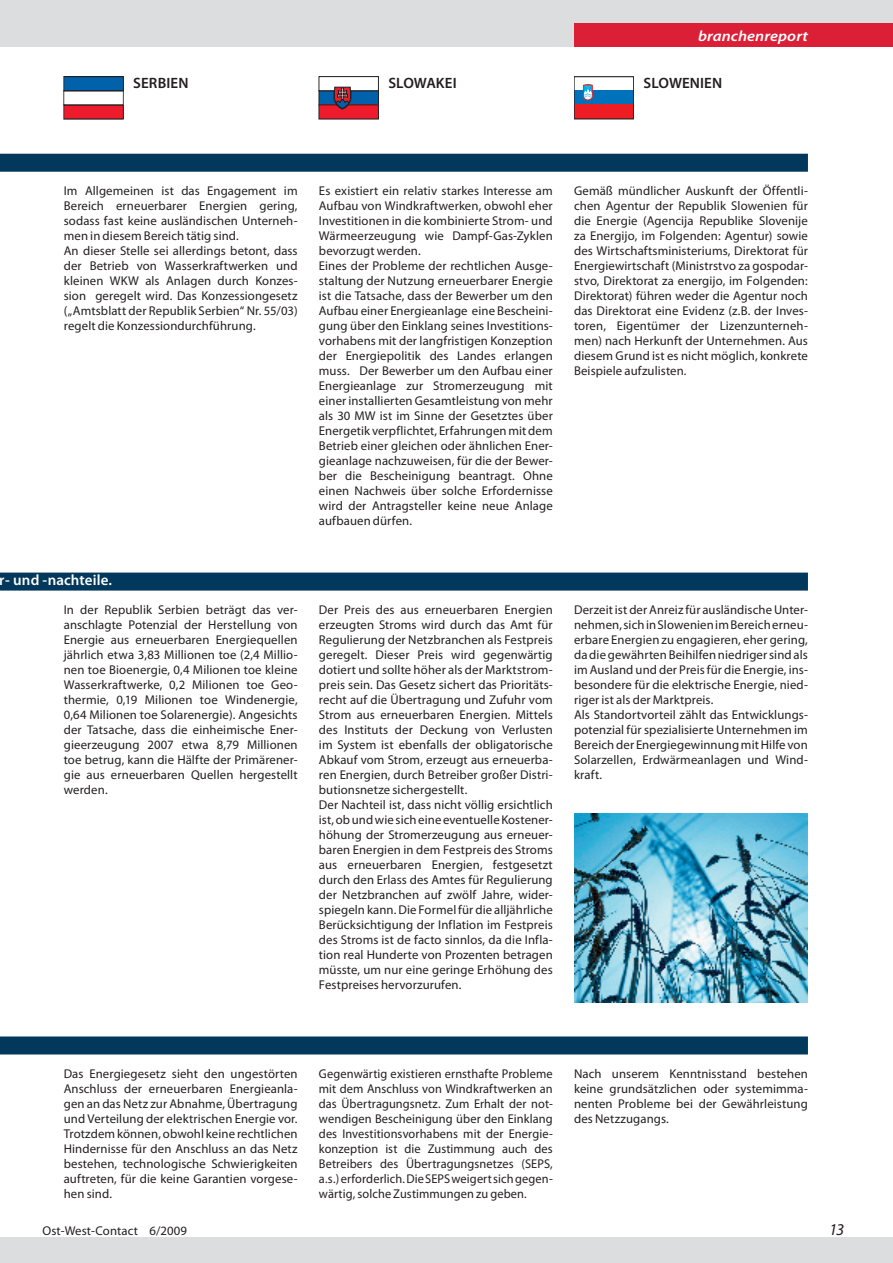
<style>
.page{position:relative;width:893px;height:1263px;background:#fff}
.page>*{position:absolute;margin:0;border:0;box-sizing:border-box;transform-origin:0 0}
.t1{font:italic 16.5px "Myriad Pro";color:#231f20}
.t2{font:600 15px "Myriad Pro";letter-spacing:.01em;color:#231f20}
.t3{font:600 15px "Myriad Pro";letter-spacing:.01em;color:#fff}
.t4{font:italic 600 14.85px "Myriad Pro";letter-spacing:.005em;color:#fff;scale:1.11 1}
.t5{font:12.75px/15px "Myriad Pro";letter-spacing:.01em;color:#231f20;text-align:justify}
</style>
<div class="page">
<div style="left:0;top:0;width:893px;height:47px;background:#dcdddf"></div>
<div style="left:0;top:1237px;width:893px;height:26px;background:#dcdddf"></div>
<div style="left:574px;top:23px;width:319px;height:24px;background:#da1f37"></div>
<div style="left:64px;top:105px;width:59px;height:14px;background:#ee1b2c"></div>
<div style="left:64px;top:105px;width:59px;height:14px;border:1px solid #231f20"></div>
<div style="left:64px;top:77px;width:59px;height:14px;background:#0161aa"></div>
<div style="left:64px;top:77px;width:59px;height:14px;border:1px solid #231f20"></div>
<div style="left:319px;top:105px;width:59px;height:14px;background:#ee1b2c"></div>
<svg style="left:319px;top:77px;width:59px;height:32px"></svg>
<div style="left:574px;top:91px;width:59px;height:14px;background:#0072bc"></div>
<div style="left:574px;top:105px;width:59px;height:14px;background:#ee1d23"></div>
<svg style="left:583px;top:84px;width:10px;height:16px"></svg>
<div style="left:0;top:154px;width:808px;height:18px;background:#01385b"></div>
<div style="left:0;top:573px;width:808px;height:18px;background:#01385b"></div>
<div style="left:0;top:1036px;width:808px;height:18px;background:#01385b"></div>
<img style="left:574px;top:814px;width:234px;height:189px">
<p class="t4" style="left:698px;top:27px;width:100px">branchenreport</p>
<p class="t2" style="left:133px;top:73px;width:57px">SERBIEN</p>
<p class="t2" style="left:388px;top:73px;width:70px">SLOWAKEI</p>
<p class="t2" style="left:643px;top:73px;width:80px">SLOWENIEN</p>
<p class="t5" style="left:64px;top:183px;width:235px;text-align:left">Im Allgemeinen ist das Engagement im Bereich erneuerbarer Energien gering, sodass fast keine ausländischen Unterneh&shy;men in diesem Bereich tätig sind.<br>An dieser Stelle sei allerdings betont, dass der Betrieb von Wasserkraftwerken und kleinen WKW als Anlagen durch Konzes&shy;sion geregelt wird. Das Konzessiongesetz („Amtsblatt der Republik Serbien“ Nr. 55/03) regelt die Konzessiondurchführung.</p>
<p class="t5" style="left:319px;top:183px;width:235px;text-align:left">Es existiert ein relativ starkes Interesse am Aufbau von Windkraftwerken, obwohl eher Investitionen in die kombinierte Strom- und Wärmeerzeugung wie Dampf-Gas-Zyklen bevorzugt werden.<br>Eines der Probleme der rechtlichen Ausge&shy;staltung der Nutzung erneuerbarer Energie ist die Tatsache, dass der Bewerber um den Aufbau einer Energieanlage eine Bescheini&shy;gung über den Einklang seines Investitions&shy;vorhabens mit der langfristigen Konzeption der Energiepolitik des Landes erlangen muss. Der Bewerber um den Aufbau einer Energieanlage zur Stromerzeugung mit einer installierten Gesamtleistung von mehr als 30 MW ist im Sinne der Gesetztes über Energetik verpflichtet, Erfahrungen mit dem Betrieb einer gleichen oder ähnlichen Ener&shy;gieanlage nachzuweisen, für die der Bewer&shy;ber die Bescheinigung beantragt. Ohne einen Nachweis über solche Erfordernisse wird der Antragsteller keine neue Anlage aufbauen dürfen.</p>
<p class="t5" style="left:574px;top:183px;width:235px">Gemäß mündlicher Auskunft der Öffentli&shy;chen Agentur der Republik Slowenien für die Energie (Agencija Republike Slovenije za Energijo, im Folgenden: Agentur) sowie des Wirtschaftsministeriums, Direktorat für Energiewirtschaft (Ministrstvo za gospodar&shy;stvo, Direktorat za energijo, im Folgenden:<br>Direktorat) führen weder die Agentur noch das Direktorat eine Evidenz (z.B. der Inves&shy;toren, Eigentümer der Lizenzunterneh&shy;men) nach Herkunft der Unternehmen. Aus diesem Grund ist es nicht möglich, konkrete Beispiele aufzulisten.</p>
<p class="t3" style="left:0;top:571px;width:114px">r- und -nachteile.</p>
<p class="t5" style="left:64px;top:602px;width:235px">In der Republik Serbien beträgt das ver&shy;anschlagte Potenzial der Herstellung von Energie aus erneuerbaren Energiequellen jährlich etwa 3,83 Millionen toe (2,4 Millio&shy;nen toe Bioenergie, 0,4 Milionen toe kleine Wasserkraftwerke, 0,2 Milionen toe Geo&shy;thermie, 0,19 Milionen toe Windenergie, 0,64 Milionen toe Solarenergie). Angesichts der Tatsache, dass die einheimische Ener&shy;gieerzeugung 2007 etwa 8,79 Millionen toe betrug, kann die Hälfte der Primärener&shy;gie aus erneuerbaren Quellen hergestellt werden.</p>
<p class="t5" style="left:319px;top:602px;width:235px;text-align:left">Der Preis des aus erneuerbaren Energien erzeugten Stroms wird durch das Amt für Regulierung der Netzbranchen als Festpreis geregelt. Dieser Preis wird gegenwärtig dotiert und sollte höher als der Marktstrom&shy;preis sein. Das Gesetz sichert das Prioritäts&shy;recht auf die Übertragung und Zufuhr vom Strom aus erneuerbaren Energien. Mittels des Instituts der Deckung von Verlusten im System ist ebenfalls der obligatorische Abkauf vom Strom, erzeugt aus erneuerba&shy;ren Energien, durch Betreiber großer Distri&shy;butionsnetze sichergestellt.<br>Der Nachteil ist, dass nicht völlig ersichtlich ist, ob und wie sich eine eventuelle Kostener&shy;höhung der Stromerzeugung aus erneuer&shy;baren Energien in dem Festpreis des Stroms aus erneuerbaren Energien, festgesetzt durch den Erlass des Amtes für Regulierung der Netzbranchen auf zwölf Jahre, wider&shy;spiegeln kann. Die Formel für die alljährliche Berücksichtigung der Inflation im Festpreis des Stroms ist de facto sinnlos, da die Infla&shy;tion real Hunderte von Prozenten betragen müsste, um nur eine geringe Erhöhung des Festpreises hervorzurufen.</p>
<p class="t5" style="left:574px;top:602px;width:235px;text-align:left">Derzeit ist der Anreiz für ausländische Unter&shy;nehmen, sich in Slowenien im Bereich erneu&shy;erbare Energien zu engagieren, eher gering, da die gewährten Beihilfen niedriger sind als im Ausland und der Preis für die Energie, ins&shy;besondere für die elektrische Energie, nied&shy;riger ist als der Marktpreis.<br>Als Standortvorteil zählt das Entwicklungs&shy;potenzial für spezialisierte Unternehmen im Bereich der Energiegewinnung mit Hilfe von Solarzellen, Erdwärmeanlagen und Wind&shy;kraft.</p>
<p class="t5" style="left:64px;top:1065px;width:235px">Das Energiegesetz sieht den ungestörten Anschluss der erneuerbaren Energieanla&shy;gen an das Netz zur Abnahme, Übertragung und Verteilung der elektrischen Energie vor.<br>Trotzdem können, obwohl keine rechtlichen Hindernisse für den Anschluss an das Netz bestehen, technologische Schwierigkeiten auftreten, für die keine Garantien vorgese&shy;hen sind.</p>
<p class="t5" style="left:43px;top:1222px;width:146px">Ost-West-Contact 6/2009</p>
<p class="t5" style="left:319px;top:1065px;width:235px">Gegenwärtig existieren ernsthafte Probleme mit dem Anschluss von Windkraftwerken an das Übertragungsnetz. Zum Erhalt der not&shy;wendigen Bescheinigung über den Einklang des Investitionsvorhabens mit der Energie&shy;konzeption ist die Zustimmung auch des Betreibers des Übertragungsnetzes (SEPS, a.s.) erforderlich. Die SEPS weigert sich gegen&shy;wärtig, solche Zustimmungen zu geben.</p>
<p class="t5" style="left:574px;top:1065px;width:235px">Nach unserem Kenntnisstand bestehen keine grundsätzlichen oder systemimma&shy;nenten Probleme bei der Gewährleistung des Netzzugangs.</p>
<p class="t1" style="left:829px;top:1219px;width:16px">13</p>
</div>
